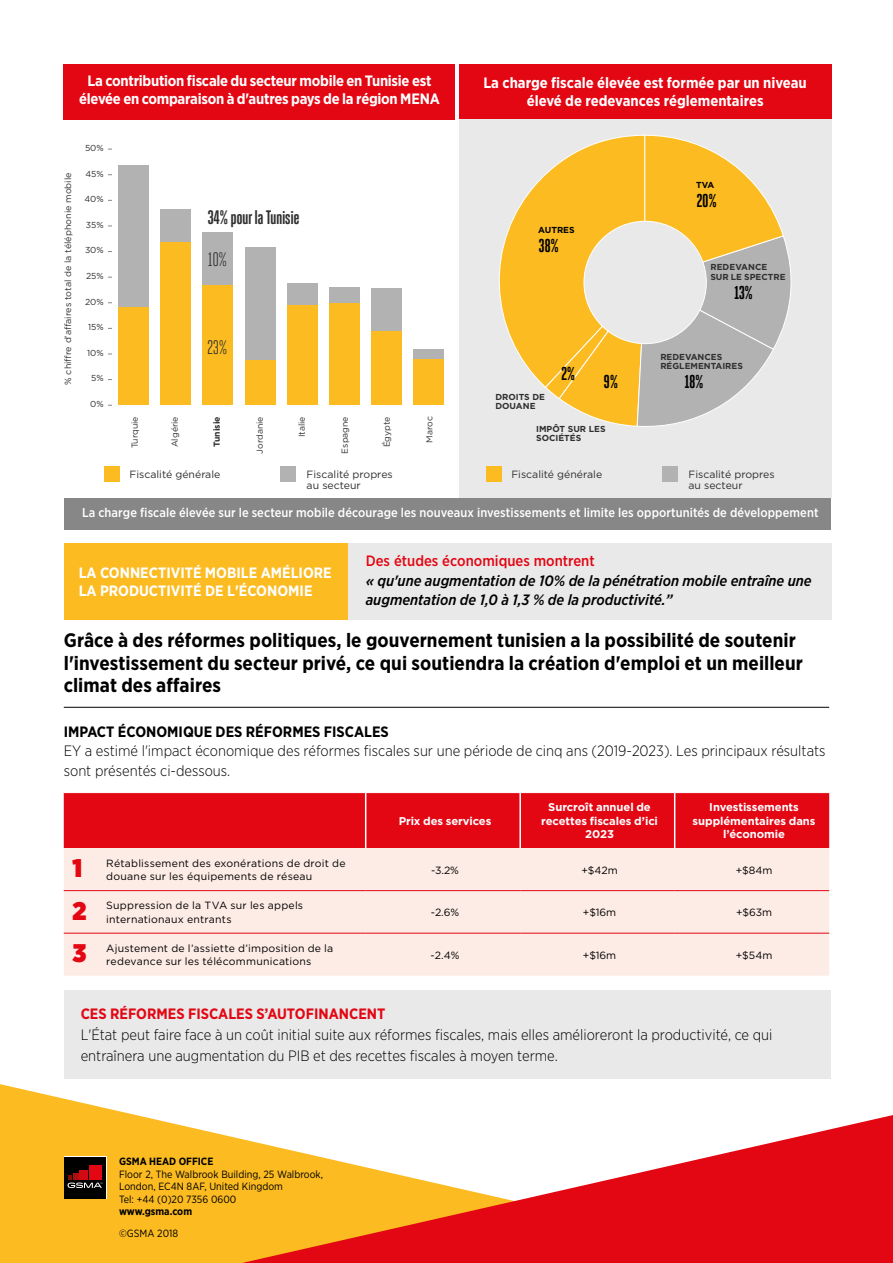
<style>
.page{position:relative;width:893px;height:1263px;background:#fff}
.page>*{position:absolute;margin:0;border:0;box-sizing:border-box;transform-origin:0 0}
.t1{font:900 25.5px/42.6px "Gotham Narrow";color:#e30613}
.t2{font:700 19.5px/22.5px "Gotham Narrow";color:#000}
.t3{font:700 19.5px "Heroic Condensed";letter-spacing:-.025em;color:#302f30}
.t4{font:19.5px "Heroic Condensed";color:#302f30}
.t5{font:700 18.6px "Heroic Condensed";letter-spacing:-.025em;color:#000}
.t6{font:300 15px/19.5px "Gotham Narrow";color:#000}
.t7{font:700 15px/18px "Gotham Narrow";letter-spacing:-.01em;color:#fff;text-align:center}
.t8{font:italic 500 15px/19.5px "Gotham Narrow";color:#000}
.t9{font:700 15px "Gotham Narrow";color:#000}
.t10{font:700 15px "Gotham Narrow";color:#e30613}
.t11{font:500 15px "Gotham Narrow";color:#e30613}
.t12{font:500 12.75px "Gotham Narrow";letter-spacing:.005em;color:#fff}
.t13{font:700 11.25px/13.5px "Gotham";letter-spacing:-.01em;color:#fff;text-align:center}
.t14{font:10.5px/13.5px "Gotham";letter-spacing:.02em;color:#000}
.t15{font:10.5px/12.6px "Gotham Narrow";color:#000}
.t16{font:10.5px/11.1px "Gotham";color:#302f30}
.t17{font:700 10.5px "Gotham Narrow";color:#000}
.t18{font:9px "Gotham";color:#302f30}
.t19{font:700 8.7px/9.1px "Gotham";color:#302f30}
.t20{font:8.7px "Gotham";color:#302f30}
.t21{font:700 8.7px "Gotham";color:#000}
</style>
<div class="page">
<div style="left:64px;top:498px;width:767px;height:32px;background:#878787"></div>
<div style="left:64px;top:990px;width:766px;height:89px;background:#e9e9e9"></div>
<svg style="left:0;top:1084px;width:242px;height:179px;fill:#fbbb21"></svg>
<svg style="left:242px;top:1115px;width:651px;height:148px"></svg>
<div style="left:64px;top:1157px;width:42px;height:42px;background:#000"></div>
<svg style="left:68px;top:1173px;width:34px;height:15px"></svg>
<div style="left:80px;top:1170px;width:8px;height:10px;background:#d20a11"></div>
<div style="left:89px;top:1165px;width:13px;height:15px;background:#e30613"></div>
<div style="left:128px;top:543px;width:703px;height:77px;background:#e9e9e9"></div>
<div style="left:64px;top:543px;width:284px;height:77px;background:#fbbb21"></div>
<hr style="left:64px;top:707px;width:765px;height:1px;background:#000">
<div style="left:64px;top:793px;width:765px;height:55px;background:#e30613"></div>
<div style="left:64px;top:848px;width:765px;height:128px;background:#fdece5"></div>
<hr style="left:365px;top:793px;width:1px;height:55px;background:#fff">
<hr style="left:519px;top:793px;width:2px;height:55px;background:#fff">
<hr style="left:674px;top:793px;width:1px;height:55px;background:#fff">
<hr style="left:64px;top:890px;width:302px;height:1px;background:#e30613">
<hr style="left:366px;top:890px;width:154px;height:1px;background:#e30613">
<hr style="left:520px;top:890px;width:155px;height:1px;background:#e30613">
<hr style="left:675px;top:890px;width:154px;height:1px;background:#e30613">
<hr style="left:64px;top:933px;width:302px;height:1px;background:#e30613">
<hr style="left:366px;top:933px;width:154px;height:1px;background:#e30613">
<hr style="left:520px;top:933px;width:155px;height:1px;background:#e30613">
<hr style="left:675px;top:933px;width:154px;height:1px;background:#e30613">
<div style="left:459px;top:64px;width:372px;height:56px;background:#e30613"></div>
<div style="left:64px;top:64px;width:391px;height:56px;background:#e30613"></div>
<div style="left:459px;top:120px;width:372px;height:378px;background:#e9e9e9"></div>
<svg style="left:499px;top:135px;width:292px;height:292px"></svg>
<div style="left:584px;top:221px;width:122px;height:123px;background:#e9e9e9;border-radius:50%"></div>
<div style="left:105px;top:466px;width:15px;height:16px;background:#fbbb21"></div>
<div style="left:280px;top:466px;width:15px;height:16px;background:#b3b2b2"></div>
<div style="left:487px;top:466px;width:15px;height:16px;background:#fbbb21"></div>
<div style="left:662px;top:466px;width:15px;height:16px;background:#b3b2b2"></div>
<div style="left:118px;top:165px;width:31px;height:142px;background:#b3b2b2"></div>
<div style="left:118px;top:307px;width:31px;height:98px;background:#fbbb21"></div>
<div style="left:413px;top:349px;width:31px;height:10px;background:#b3b2b2"></div>
<div style="left:413px;top:359px;width:31px;height:46px;background:#fbbb21"></div>
<div style="left:160px;top:210px;width:31px;height:32px;background:#b3b2b2"></div>
<div style="left:160px;top:242px;width:31px;height:163px;background:#fbbb21"></div>
<div style="left:202px;top:232px;width:31px;height:54px;background:#b3b2b2"></div>
<div style="left:202px;top:286px;width:31px;height:119px;background:#fbbb21"></div>
<div style="left:245px;top:247px;width:30px;height:114px;background:#b3b2b2"></div>
<div style="left:245px;top:361px;width:30px;height:44px;background:#fbbb21"></div>
<div style="left:287px;top:284px;width:30px;height:21px;background:#b3b2b2"></div>
<div style="left:287px;top:305px;width:30px;height:100px;background:#fbbb21"></div>
<div style="left:329px;top:287px;width:30px;height:16px;background:#b3b2b2"></div>
<div style="left:329px;top:303px;width:30px;height:102px;background:#fbbb21"></div>
<div style="left:371px;top:288px;width:30px;height:43px;background:#b3b2b2"></div>
<div style="left:371px;top:331px;width:30px;height:74px;background:#fbbb21"></div>
<p class="t7" style="left:79px;top:72px;width:362px">La contribution fiscale du secteur mobile en Tunisie est élevée en comparaison à d'autres pays de la région MENA</p>
<p class="t20" style="left:85px;top:142px;width:20px">50%</p>
<p class="t20" style="left:85px;top:168px;width:20px">45%</p>
<p class="t20" style="left:84px;top:194px;width:21px">40%</p>
<p class="t20" style="left:86px;top:219px;width:19px">35%</p>
<p class="t18" style="left:62px;top:385px;width:214px;rotate:-90deg">% chiffre d’affaires total de la téléphonie mobile</p>
<h2 class="t3" style="left:207px;top:207px;width:94px">34% pour la Tunisie</h2>
<p class="t20" style="left:85px;top:245px;width:20px">30%</p>
<h2 class="t4" style="left:208px;top:248px;width:21px">10%</h2>
<p class="t20" style="left:86px;top:270px;width:19px">25%</p>
<p class="t20" style="left:85px;top:296px;width:20px">20%</p>
<p class="t20" style="left:88px;top:322px;width:17px">15%</p>
<h2 class="t4" style="left:207px;top:337px;width:22px">23%</h2>
<p class="t20" style="left:87px;top:347px;width:18px">10%</p>
<p class="t20" style="left:91px;top:373px;width:14px">5%</p>
<p class="t20" style="left:90px;top:398px;width:15px">0%</p>
<p class="t20" style="left:129px;top:448px;width:34px;rotate:-90deg">Turquie</p>
<p class="t20" style="left:169px;top:447px;width:32px;rotate:-90deg">Algérie</p>
<p class="t19" style="left:212px;top:447px;width:32px;rotate:-90deg">Tunisie</p>
<p class="t20" style="left:254px;top:454px;width:39px;rotate:-90deg">Jordanie</p>
<p class="t20" style="left:296px;top:437px;width:22px;rotate:-90deg">Italie</p>
<p class="t20" style="left:339px;top:454px;width:39px;rotate:-90deg">Espagne</p>
<p class="t20" style="left:381px;top:447px;width:32px;rotate:-90deg">Égypte</p>
<p class="t20" style="left:424px;top:443px;width:28px;rotate:-90deg">Maroc</p>
<p class="t7" style="left:483px;top:74px;width:325px">La charge fiscale élevée est formée par un niveau élevé de redevances réglementaires</p>
<p class="t21" style="left:696px;top:180px;width:20px">TVA</p>
<p class="t21" style="left:538px;top:224px;width:38px">AUTRES</p>
<p class="t5" style="left:539px;top:236px;width:22px">38%</p>
<p class="t19" style="left:495px;top:392px;width:51px">DROITS DE<br>DOUANE</p>
<p class="t5" style="left:561px;top:363px;width:16px">2%</p>
<p class="t5" style="left:696px;top:191px;width:22px">20%</p>
<p class="t19" style="left:710px;top:263px;width:77px">REDEVANCE<br>SUR LE SPECTRE</p>
<p class="t5" style="left:734px;top:282px;width:21px">13%</p>
<p class="t19" style="left:660px;top:352px;width:84px">REDEVANCES<br>RÉGLEMENTAIRES</p>
<p class="t5" style="left:604px;top:371px;width:16px">9%</p>
<p class="t5" style="left:684px;top:372px;width:21px">18%</p>
<p class="t19" style="left:536px;top:424px;width:71px">IMPÔT SUR LES<br>SOCIÉTÉS</p>
<p class="t16" style="left:130px;top:469px;width:92px">Fiscalité générale</p>
<p class="t16" style="left:307px;top:469px;width:88px">Fiscalité propres au secteur</p>
<p class="t16" style="left:511px;top:469px;width:92px">Fiscalité générale</p>
<p class="t16" style="left:688px;top:469px;width:88px">Fiscalité propres au secteur</p>
<p class="t12" style="left:82px;top:504px;width:738px">La charge fiscale élevée sur le secteur mobile décourage les nouveaux investissements et limite les opportunités de développement</p>
<p class="t7" style="left:79px;top:564px;width:255px;text-align:left">LA CONNECTIVITÉ MOBILE AMÉLIORE<br>LA PRODUCTIVITÉ DE L'ÉCONOMIE</p>
<p class="t11" style="left:366px;top:551px;width:231px">Des études économiques montrent</p>
<p class="t8" style="left:366px;top:571px;width:448px">« qu'une augmentation de 10% de la pénétration mobile entraîne une augmentation de 1,0 à 1,3 % de la productivité.”</p>
<h2 class="t2" style="left:64px;top:629px;width:741px">Grâce à des réformes politiques, le gouvernement tunisien a la possibilité de soutenir l'investissement du secteur privé, ce qui soutiendra la création d'emploi et un meilleur climat des affaires</h2>
<p class="t9" style="left:64px;top:722px;width:327px">IMPACT ÉCONOMIQUE DES RÉFORMES FISCALES</p>
<p class="t6" style="left:64px;top:741px;width:763px">EY a estimé l'impact économique des réformes fiscales sur une période de cinq ans (2019-2023). Les principaux résultats sont présentés ci-dessous.</p>
<h1 class="t1" style="left:72px;top:846px;width:15px">1<br>2<br>3</h1>
<p class="t13" style="left:399px;top:814px;width:94px">Prix des services</p>
<p class="t13" style="left:541px;top:800px;width:118px">Surcroît annuel de recettes fiscales d’ici<br>2023</p>
<p class="t13" style="left:693px;top:800px;width:124px">Investissements supplémentaires dans l’économie</p>
<p class="t14" style="left:106px;top:856px;width:241px">Rétablissement des exonérations de droit de douane sur les équipements de réseau</p>
<p class="t14" style="left:431px;top:863px;width:29px">-3.2%</p>
<p class="t14" style="left:581px;top:863px;width:38px">+$42m</p>
<p class="t14" style="left:736px;top:863px;width:38px">+$84m</p>
<p class="t14" style="left:106px;top:899px;width:198px">Suppression de la TVA sur les appels internationaux entrants</p>
<p class="t14" style="left:431px;top:905px;width:30px">-2.6%</p>
<p class="t14" style="left:583px;top:905px;width:35px">+$16m</p>
<p class="t14" style="left:736px;top:905px;width:37px">+$63m</p>
<p class="t14" style="left:106px;top:941px;width:229px">Ajustement de l’assiette d’imposition de la redevance sur les télécommunications</p>
<p class="t14" style="left:431px;top:948px;width:30px">-2.4%</p>
<p class="t14" style="left:583px;top:948px;width:35px">+$16m</p>
<p class="t14" style="left:736px;top:948px;width:38px">+$54m</p>
<p class="t10" style="left:81px;top:1004px;width:306px">CES RÉFORMES FISCALES S’AUTOFINANCENT</p>
<p class="t6" style="left:81px;top:1023px;width:693px;line-height:21px">L'État peut faire face à un coût initial suite aux réformes fiscales, mais elles amélioreront la productivité, ce qui entraînera une augmentation du PIB et des recettes fiscales à moyen terme.</p>
<p class="t17" style="left:119px;top:1154px;width:96px">GSMA HEAD OFFICE</p>
<p class="t15" style="left:119px;top:1167px;width:205px">Floor 2, The Walbrook Building, 25 Walbrook,<br>London, EC4N 8AF, United Kingdom<br>Tel: +44 (0)20 7356 0600</p>
<p class="t17" style="left:119px;top:1205px;width:75px">www.gsma.com</p>
<p class="t15" style="left:119px;top:1226px;width:61px">©GSMA 2018</p>
</div>
